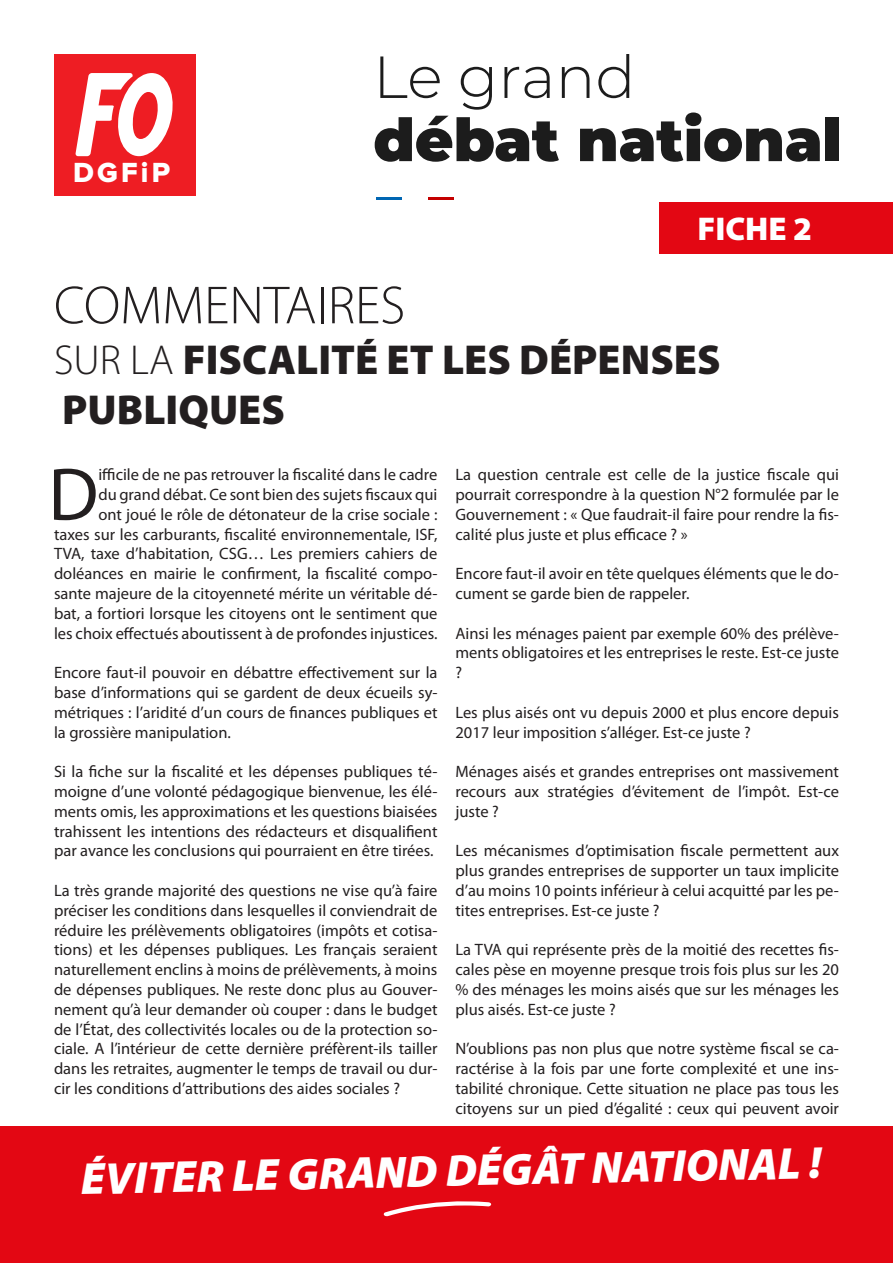
<style>
.page{position:relative;width:893px;height:1263px;background:#fff}
.page>*{position:absolute;margin:0;border:0;box-sizing:border-box;transform-origin:0 0}
.t1{font:75.3px "Myriad Pro";color:#231f20}
.t2{font:300 54px "Myriad Pro";color:#231f20}
.t3{font:italic 900 45px "Myriad Pro";color:#fff}
.t4{font:900 42px "Myriad Pro";color:#231f20}
.t5{font:900 33px "Myriad Pro";color:#fff}
.t6{font:28.65px "Proxima Nova Extrabld";letter-spacing:.11em;color:#fff}
.t7{font:16.5px/19.8px "Myriad Pro";color:#231f20;text-align:justify}
.s1{font-weight:300}
</style>
<div class="page">
<div style="left:0;top:1127px;width:893px;height:136px;background:#e30713"></div>
<svg style="left:380px;top:56px;width:60px;height:42px"></svg>
<svg style="left:461px;top:67px;width:31px;height:43px"></svg>
<svg style="left:504px;top:67px;width:46px;height:31px"></svg>
<svg style="left:562px;top:67px;width:27px;height:31px"></svg>
<svg style="left:598px;top:54px;width:31px;height:44px"></svg>
<svg style="left:375px;top:116px;width:184px;height:46px"></svg>
<svg style="left:580px;top:112px;width:240px;height:50px"></svg>
<div style="left:826px;top:117px;width:13px;height:44px;background:#1c1c1c"></div>
<hr style="left:377px;top:197px;width:25px;height:3px;background:#0066b3">
<hr style="left:428px;top:197px;width:25px;height:3px;background:#c40000">
<div style="left:54px;top:54px;width:142px;height:142px;background:#ee1d23"></div>
<svg style="left:75px;top:73px;width:98px;height:83px"></svg>
<div style="left:659px;top:202px;width:234px;height:51px;background:#e30713"></div>
<svg style="left:383px;top:1201px;width:108px;height:15px"></svg>
<p class="t6" style="left:73px;top:159px;width:99px">DGFiP</p>
<p class="t5" style="left:697px;top:210px;width:116px">FICHE 2</p>
<p class="t2" style="left:54px;top:273px;width:353px">COMMENTAIRES</p>
<p class="t4" style="left:54px;top:336px;width:668px"><span class="s1">SUR LA</span> FISCALITÉ ET LES DÉPENSES</p>
<p class="t4" style="left:62px;top:386px;width:224px">PUBLIQUES</p>
<p class="t1" style="left:48px;top:448px;width:52px">D</p>
<p class="t7" style="left:54px;top:464px;width:385px;text-align:right">ifficile de ne pas retrouver la fiscalité dans le cadre<br>du grand débat. Ce sont bien des sujets fiscaux qui<br>ont joué le rôle de détonateur de la crise sociale :<br>taxes sur les carburants, fiscalité environnementale, ISF, TVA, taxe d’habitation, CSG… Les premiers cahiers de doléances en mairie le confirment, la fiscalité compo&shy;sante majeure de la citoyenneté mérite un véritable dé&shy;bat, a fortiori lorsque les citoyens ont le sentiment que les choix effectués aboutissent à de profondes injustices.</p>
<p class="t7" style="left:54px;top:662px;width:385px">Encore faut-il pouvoir en débattre effectivement sur la base d’informations qui se gardent de deux écueils sy&shy;métriques : l’aridité d’un cours de finances publiques et la grossière manipulation.</p>
<p class="t7" style="left:54px;top:761px;width:385px">Si la fiche sur la fiscalité et les dépenses publiques té&shy;moigne d’une volonté pédagogique bienvenue, les élé&shy;ments omis, les approximations et les questions biaisées trahissent les intentions des rédacteurs et disqualifient par avance les conclusions qui pourraient en être tirées.</p>
<p class="t7" style="left:54px;top:880px;width:385px">La très grande majorité des questions ne vise qu’à faire préciser les conditions dans lesquelles il conviendrait de réduire les prélèvements obligatoires (impôts et cotisa&shy;tions) et les dépenses publiques. Les français seraient naturellement enclins à moins de prélèvements, à moins de dépenses publiques. Ne reste donc plus au Gouver&shy;nement qu’à leur demander où couper : dans le budget de l’État, des collectivités locales ou de la protection so&shy;ciale. A l’intérieur de cette dernière préfèrent-ils tailler dans les retraites, augmenter le temps de travail ou dur&shy;cir les conditions d’attributions des aides sociales ?</p>
<p class="t7" style="left:455px;top:464px;width:385px">La question centrale est celle de la justice fiscale qui pourrait correspondre à la question N°2 formulée par le Gouvernement : « Que faudrait-il faire pour rendre la fis&shy;calité plus juste et plus efficace ? »</p>
<p class="t7" style="left:455px;top:563px;width:385px">Encore faut-il avoir en tête quelques éléments que le do&shy;cument se garde bien de rappeler.</p>
<p class="t7" style="left:455px;top:623px;width:385px">Ainsi les ménages paient par exemple 60% des prélève&shy;ments obligatoires et les entreprises le reste. Est-ce juste ?</p>
<p class="t7" style="left:455px;top:702px;width:385px">Les plus aisés ont vu depuis 2000 et plus encore depuis<br>2017 leur imposition s’alléger. Est-ce juste ?</p>
<p class="t7" style="left:455px;top:761px;width:385px">Ménages aisés et grandes entreprises ont massivement recours aux stratégies d’évitement de l’impôt. Est-ce juste ?</p>
<p class="t7" style="left:455px;top:841px;width:385px">Les mécanismes d’optimisation fiscale permettent aux plus grandes entreprises de supporter un taux implicite d’au moins 10 points inférieur à celui acquitté par les pe&shy;tites entreprises. Est-ce juste ?</p>
<p class="t7" style="left:455px;top:940px;width:385px">La TVA qui représente près de la moitié des recettes fis&shy;cales pèse en moyenne presque trois fois plus sur les 20 % des ménages les moins aisés que sur les ménages les plus aisés. Est-ce juste ?</p>
<p class="t7" style="left:455px;top:1039px;width:385px">N’oublions pas non plus que notre système fiscal se ca&shy;ractérise à la fois par une forte complexité et une ins&shy;tabilité chronique. Cette situation ne place pas tous les citoyens sur un pied d’égalité : ceux qui peuvent avoir</p>
<p class="t3" style="left:80px;top:1147px;width:742px;rotate:-1deg">ÉVITER LE GRAND DÉGÂT NATIONAL !</p>
</div>
